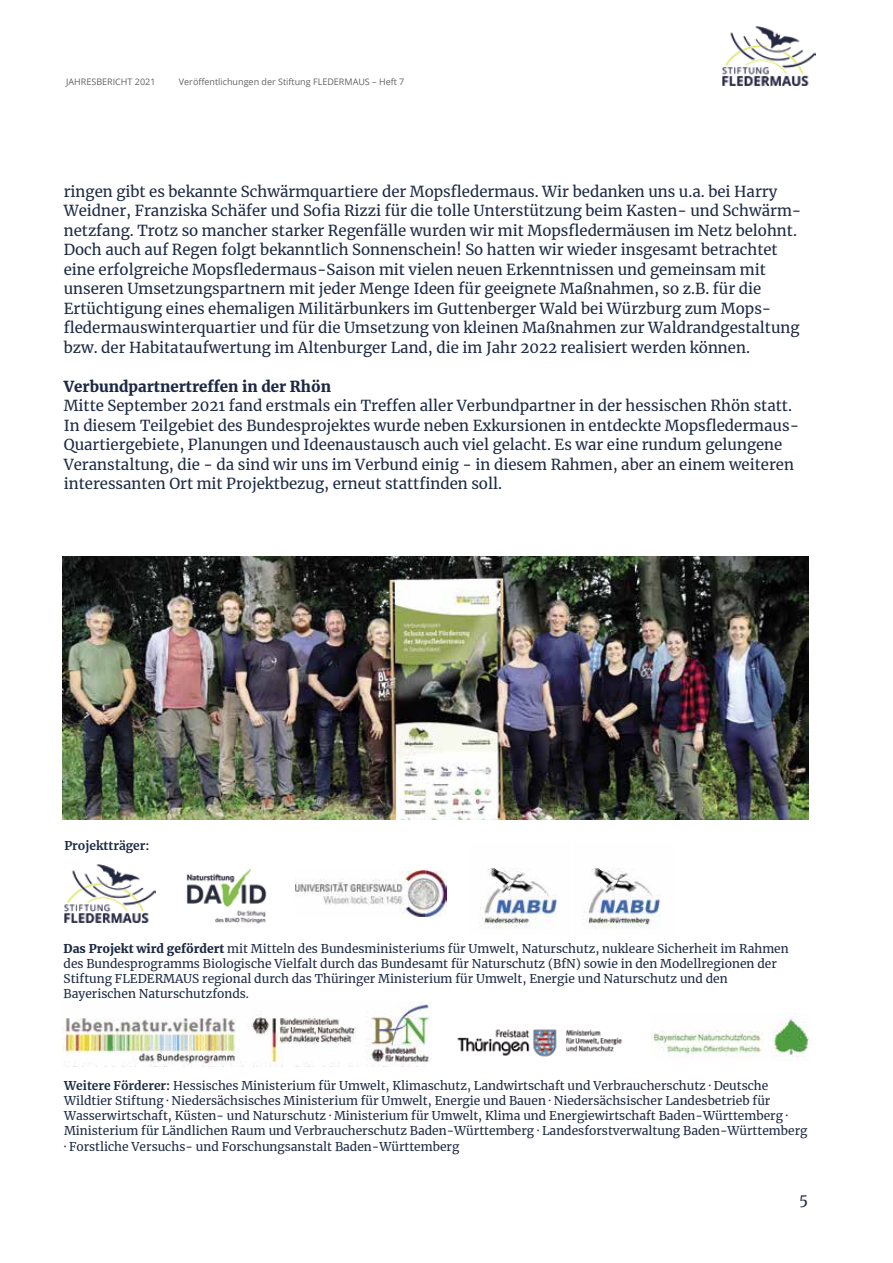
<style>
.page{position:relative;width:893px;height:1263px;background:#fff}
.page>*{position:absolute;margin:0;border:0;box-sizing:border-box;transform-origin:0 0}
.t1{font:15px/19.5px "Merriweather";color:#1d2944}
.t2{font:900 15px "Merriweather";color:#1d2944}
.t3{font:12px/15px "Merriweather";color:#1d2944}
.t4{font:700 12px "Merriweather";color:#1d2944}
.t5{font:9px "Open Sans";color:#636363}
.s1{font-weight:900}
.s2{font-weight:700}
</style>
<div class="page">
<img style="left:723px;top:27px;width:92px;height:58px">
<img style="left:63px;top:556px;width:746px;height:264px">
<img style="left:481px;top:868px;width:76px;height:61px">
<img style="left:186px;top:868px;width:81px;height:56px">
<img style="left:296px;top:870px;width:150px;height:46px">
<img style="left:583px;top:868px;width:78px;height:61px">
<img style="left:64px;top:865px;width:92px;height:57px">
<img style="left:63px;top:1002px;width:366px;height:64px">
<img style="left:457px;top:1029px;width:166px;height:28px">
<img style="left:651px;top:1013px;width:160px;height:48px">
<p class="t5" style="left:66px;top:75px;width:91px">JAHRESBERICHT 2021</p>
<p class="t5" style="left:179px;top:75px;width:227px">Veröffentlichungen der Stiftung FLEDERMAUS – Heft 7</p>
<p class="t1" style="left:64px;top:181px;width:739px">ringen gibt es bekannte Schwärmquartiere der Mopsfledermaus. Wir bedanken uns u.a. bei Harry Weidner, Franziska Schäfer und Sofia Rizzi für die tolle Unterstützung beim Kasten- und Schwärm&shy;netzfang. Trotz so mancher starker Regenfälle wurden wir mit Mopsfledermäusen im Netz belohnt.<br>Doch auch auf Regen folgt bekanntlich Sonnenschein! So hatten wir wieder insgesamt betrachtet eine erfolgreiche Mopsfledermaus-Saison mit vielen neuen Erkenntnissen und gemeinsam mit unseren Umsetzungspartnern mit jeder Menge Ideen für geeignete Maßnahmen, so z.B. für die Ertüchtigung eines ehemaligen Militärbunkers im Guttenberger Wald bei Würzburg zum Mops&shy;fledermauswinterquartier und für die Umsetzung von kleinen Maßnahmen zur Waldrandgestaltung bzw. der Habitataufwertung im Altenburger Land, die im Jahr 2022 realisiert werden können.</p>
<p class="t2" style="left:64px;top:376px;width:269px">Verbundpartnertreffen in der Rhön</p>
<p class="t1" style="left:64px;top:395px;width:737px">Mitte September 2021 fand erstmals ein Treffen aller Verbundpartner in der hessischen Rhön statt.<br>In diesem Teilgebiet des Bundesprojektes wurde neben Exkursionen in entdeckte Mopsfledermaus-Quartiergebiete, Planungen und Ideenaustausch auch viel gelacht. Es war eine rundum gelungene Veranstaltung, die - da sind wir uns im Verbund einig - in diesem Rahmen, aber an einem weiteren interessanten Ort mit Projektbezug, erneut stattfinden soll.</p>
<p class="t4" style="left:64px;top:837px;width:87px">Projektträger:</p>
<p class="t3" style="left:64px;top:941px;width:727px"><span class="s1">Das Projekt wird gefördert</span> mit Mitteln des Bundesministeriums für Umwelt, Naturschutz, nukleare Sicherheit im Rahmen des Bundesprogramms Biologische Vielfalt durch das Bundesamt für Naturschutz (BfN) sowie in den Modellregionen der Stiftung FLEDERMAUS regional durch das Thüringer Ministerium für Umwelt, Energie und Naturschutz und den Bayerischen Naturschutzfonds.</p>
<p class="t3" style="left:64px;top:1077px;width:745px"><span class="s2">Weitere Förderer:</span> Hessisches Ministerium für Umwelt, Klimaschutz, Landwirtschaft und Verbraucherschutz · Deutsche Wildtier Stiftung · Niedersächsisches Ministerium für Umwelt, Energie und Bauen · Niedersächsischer Landesbetrieb für Wasserwirtschaft, Küsten- und Naturschutz · Ministerium für Umwelt, Klima und Energiewirtschaft Baden-Württemberg · Ministerium für Ländlichen Raum und Verbraucherschutz Baden-Württemberg · Landesforstverwaltung Baden-Württemberg</p>
<p class="t3" style="left:64px;top:1139px;width:397px">· Forstliche Versuchs- und Forschungsanstalt Baden-Württemberg</p>
<p class="t1" style="left:799px;top:1190px;width:10px">5</p>
</div>
